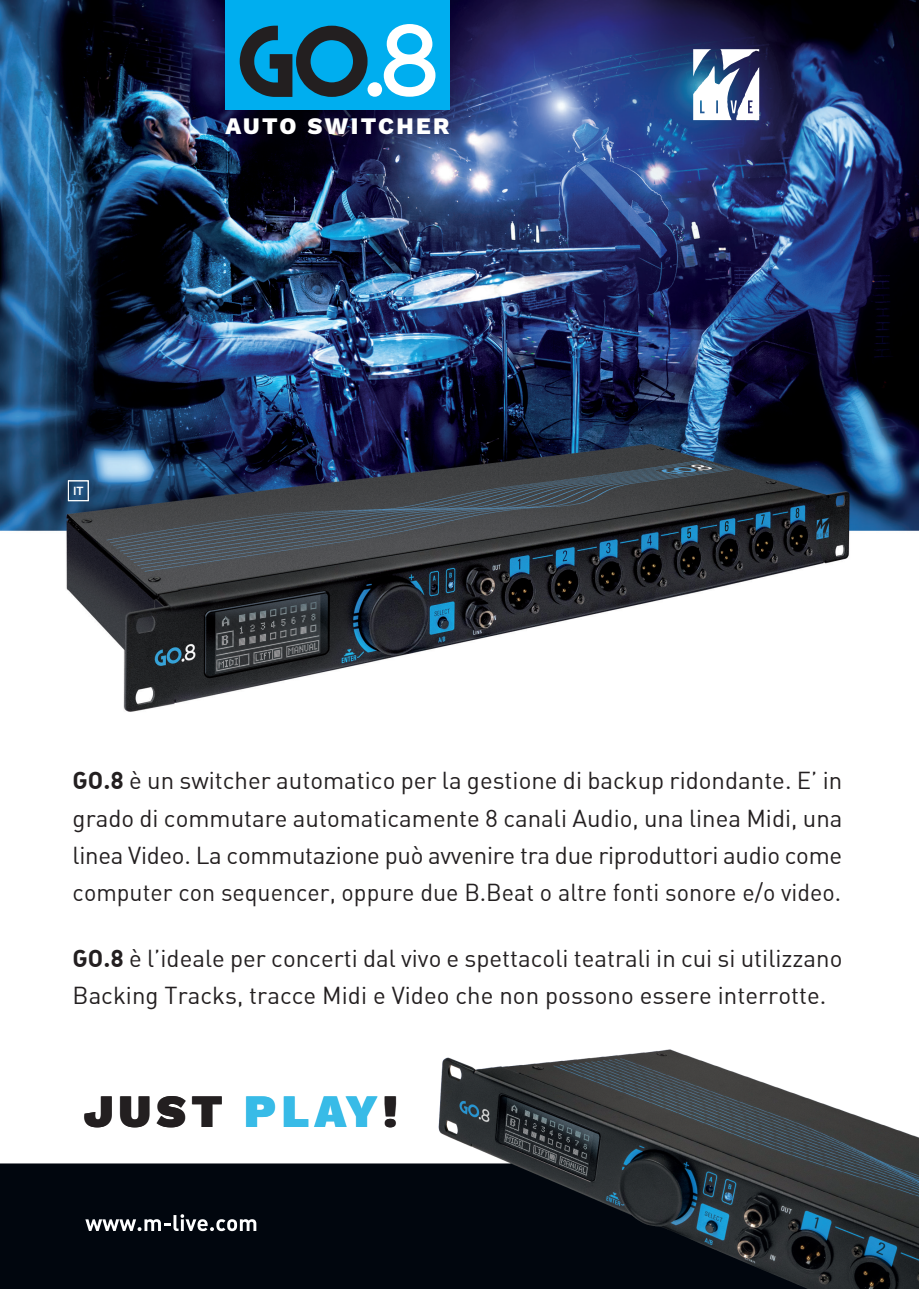
<style>
.page{position:relative;width:919px;height:1289px;background:#fff}
.page>*{position:absolute;margin:0;border:0;box-sizing:border-box;transform-origin:0 0}
.t1{font:900 45.45px "Work Sans";letter-spacing:.12em;color:#231f20}
.t2{font:24px/37.3px "DIN Alternate";color:#231f20;text-align:justify}
.t3{font:800 23.25px "Work Sans";letter-spacing:.105em;color:#fff}
.t4{font:500 12px "Ubuntu";color:#fff}
.s1{font-weight:700}
.s2{color:#38bbe7}
</style>
<div class="page">
<img style="left:0;top:0;width:918px;height:712px">
<img style="left:0;top:1049px;width:918px;height:239px">
<svg style="left:693px;top:49px;width:66px;height:71px"></svg>
<svg style="left:85px;top:1214px;width:171px;height:17px"></svg>
<div style="left:225px;top:0;width:224px;height:109px;background:#00aeef"></div>
<svg style="left:240px;top:24px;width:195px;height:73px"></svg>
<div style="left:68px;top:480px;width:21px;height:21px;border:1px solid #fff"></div>
<p class="t4" style="left:73px;top:483px;width:12px">IT</p>
<p class="t3" style="left:225px;top:113px;width:225px">AUTO SWITCHER</p>
<p class="t2" style="left:73px;top:761px;width:771px"><span class="s1">GO.8</span> è un switcher automatico per la gestione di backup ridondante. E’ in grado di commutare automaticamente 8 canali Audio, una linea Midi, una linea Video. La commutazione può avvenire tra due riproduttori audio come computer con sequencer, oppure due B.Beat o altre fonti sonore e/o video.</p>
<p class="t2" style="left:73px;top:939px;width:771px"><span class="s1">GO.8</span> è l’ideale per concerti dal vivo e spettacoli teatrali in cui si utilizzano<br>Backing Tracks, tracce Midi e Video che non possono essere interrotte.</p>
<h1 class="t1" style="left:84px;top:1085px;width:316px">JUST <span class="s2">PLAY</span>!</h1>
</div>
